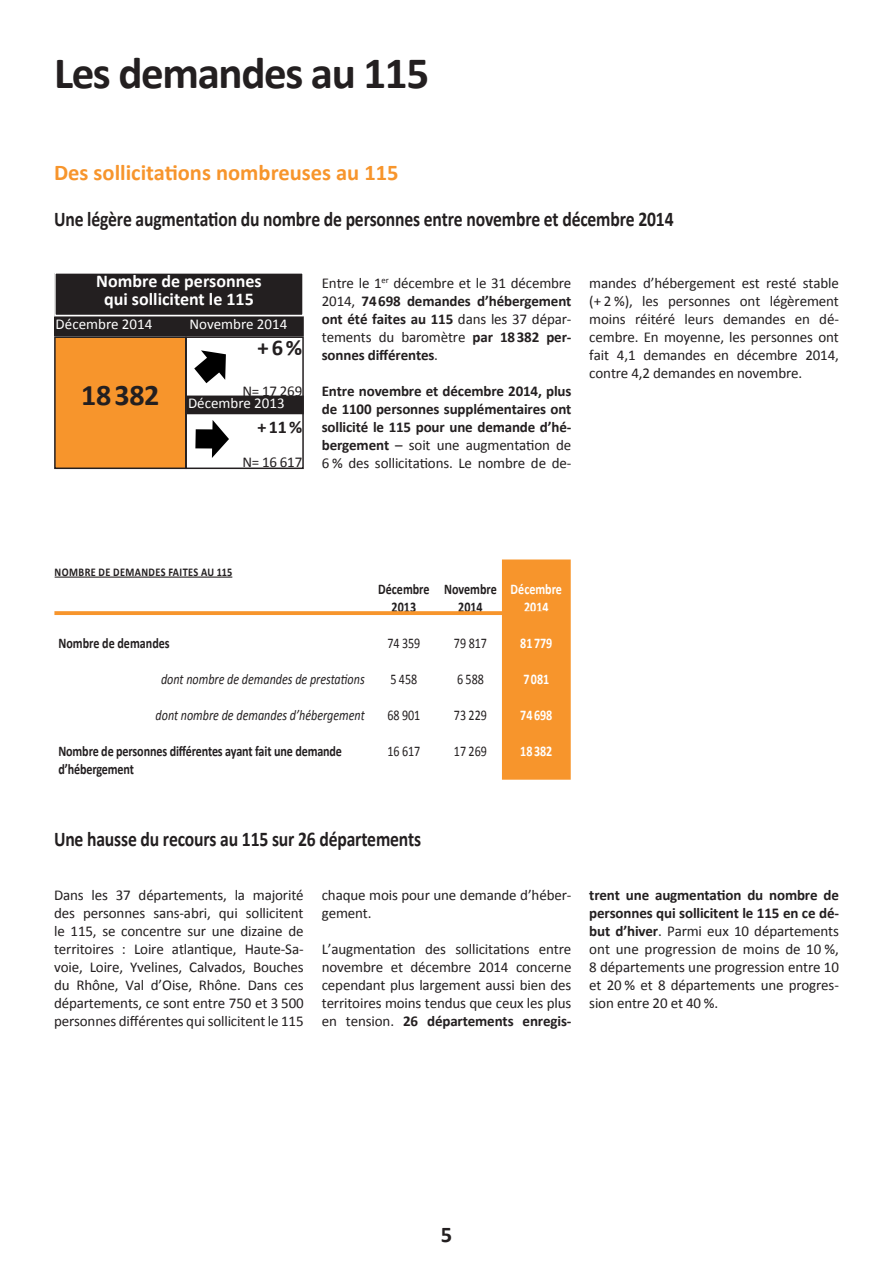
<style>
.page{position:relative;width:893px;height:1263px;background:#fff}
.page>*{position:absolute;margin:0;border:0;box-sizing:border-box;transform-origin:0 0}
.t1{font:700 45px "Calibri";letter-spacing:-.03em;color:#231f20}
.t2{font:700 30px "Calibri";letter-spacing:-.01em;color:#231f20}
.t3{font:700 22.5px "Calibri";color:#f7952c}
.t4{font:700 22.5px "Calibri";color:#231f20}
.t5{font:700 21px "Calibri";letter-spacing:-.01em;color:#231f20;scale:.84 1}
.t6{font:700 18px/18px "Calibri";color:#fff;text-align:center}
.t7{font:700 18px "Calibri";color:#231f20}
.t8{font:15px/18px "Calibri";letter-spacing:-.01em;color:#231f20;text-align:justify}
.t9{font:700 15px/18px "Calibri";letter-spacing:-.01em;color:#231f20;text-align:justify}
.t10{font:15px "Calibri";color:#fff}
.t11{font:700 14.7px/17.7px "Calibri";letter-spacing:-.01em;color:#231f20;text-align:center;scale:.82 1}
.t12{font:italic 14.7px "Calibri";color:#231f20;scale:.82 1}
.t13{font:14.7px "Calibri";color:#231f20;scale:.82 1}
.t14{font:700 14.7px/17.7px "Calibri";color:#fff;text-align:center;scale:.82 1}
.t15{font:700 11.85px "Calibri";letter-spacing:.04em;color:#231f20;scale:.87 1}
.s1{font-weight:400}
.s2{font-weight:700}
</style>
<div class="page">
<div style="left:55px;top:337px;width:131px;height:131px;background:#f7952c"></div>
<div style="left:54px;top:336px;width:133px;height:133px;border:2px solid #231f20"></div>
<div style="left:185px;top:336px;width:119px;height:133px;border:2px solid #231f20"></div>
<div style="left:187px;top:396px;width:116px;height:17px;background:#231f20"></div>
<div style="left:187px;top:396px;width:117px;height:18px;border:2px solid #231f20"></div>
<div style="left:55px;top:317px;width:248px;height:19px;background:#231f20"></div>
<div style="left:54px;top:316px;width:250px;height:20px;border:2px solid #231f20"></div>
<div style="left:55px;top:273px;width:248px;height:42px;background:#231f20"></div>
<div style="left:54px;top:272px;width:250px;height:44px;border:2px solid #fff"></div>
<svg style="left:194px;top:350px;width:32px;height:33px"></svg>
<svg style="left:195px;top:420px;width:34px;height:38px"></svg>
<div style="left:502px;top:559px;width:69px;height:221px;background:#f7952c"></div>
<hr style="left:55px;top:576px;width:177px;height:2px;background:#231f20">
<svg style="left:54px;top:611px;width:514px;height:4px;background:#f79934"></svg>
<h1 class="t1" style="left:54px;top:45px;width:377px">Les demandes au 115</h1>
<h3 class="t3" style="left:54px;top:159px;width:346px">Des sollicitations nombreuses au 115</h3>
<h3 class="t5" style="left:54px;top:206px;width:739px">Une légère augmentation du nombre de personnes entre novembre et décembre 2014</h3>
<p class="t6" style="left:96px;top:271px;width:167px">Nombre de personnes qui sollicitent le 115</p>
<p class="t9" style="left:322px;top:273px;width:251px"><span class="s1">Entre le 1</span><sup>er</sup> <span class="s1">décembre et le 31 décembre 2014,</span> 74698 demandes d’hébergement ont été faites au 115 <span class="s1">dans les 37 dépar&shy;tements du baromètre</span> par 18382 per&shy;sonnes différentes<span class="s1">.</span></p>
<p class="t9" style="left:322px;top:381px;width:251px">Entre novembre et décembre 2014, plus de 1100 personnes supplémentaires ont sollicité le 115 pour une demande d’hé&shy;bergement <span class="s1">– soit une augmentation de 6 % des sollicitations. Le nombre de de-</span></p>
<p class="t10" style="left:56px;top:315px;width:98px">Décembre 2014</p>
<p class="t10" style="left:190px;top:315px;width:99px">Novembre 2014</p>
<h3 class="t4" style="left:258px;top:333px;width:46px">+6%</h3>
<p class="t8" style="left:242px;top:382px;width:61px">N= 17 269</p>
<p class="t7" style="left:257px;top:416px;width:46px">+11%</p>
<p class="t8" style="left:242px;top:453px;width:61px">N= 16 617</p>
<h2 class="t2" style="left:81px;top:377px;width:80px">18382</h2>
<p class="t10" style="left:188px;top:394px;width:98px">Décembre 2013</p>
<p class="t8" style="left:589px;top:274px;width:251px">mandes d’hébergement est resté stable (+ 2 %), les personnes ont légèrement moins réitéré leurs demandes en dé&shy;cembre. En moyenne, les personnes ont fait 4,1 demandes en décembre 2014, contre 4,2 demandes en novembre.</p>
<p class="t15" style="left:55px;top:565px;width:26px">Nombre</p>
<p class="t15" style="left:99px;top:565px;width:26px">de demandes</p>
<p class="t15" style="left:168px;top:565px;width:75px">faites au 115</p>
<p class="t11" style="left:378px;top:580px;width:64px">Décembre<br>2013</p>
<p class="t11" style="left:444px;top:580px;width:66px">Novembre<br>2014</p>
<p class="t14" style="left:511px;top:580px;width:64px">Décembre<br>2014</p>
<p class="t11" style="left:58px;top:634px;width:137px">Nombre de demandes</p>
<p class="t13" style="left:387px;top:634px;width:42px">74 359</p>
<p class="t13" style="left:454px;top:634px;width:42px">79 817</p>
<p class="t14" style="left:520px;top:634px;width:41px">81779</p>
<p class="t12" style="left:161px;top:669px;width:250px">dont nombre de demandes de prestations</p>
<p class="t13" style="left:390px;top:670px;width:34px">5 458</p>
<p class="t13" style="left:457px;top:670px;width:34px">6 588</p>
<p class="t14" style="left:523px;top:670px;width:33px">7081</p>
<p class="t12" style="left:156px;top:705px;width:257px">dont nombre de demandes d’hébergement</p>
<p class="t13" style="left:387px;top:706px;width:42px">68 901</p>
<p class="t13" style="left:454px;top:706px;width:42px">73 229</p>
<p class="t14" style="left:520px;top:706px;width:41px">74698</p>
<p class="t11" style="left:58px;top:742px;width:347px;text-align:left">Nombre de personnes différentes ayant fait une demande d’hébergement</p>
<p class="t13" style="left:387px;top:742px;width:42px">16 617</p>
<p class="t13" style="left:454px;top:742px;width:42px">17 269</p>
<p class="t14" style="left:520px;top:742px;width:41px">18382</p>
<h3 class="t5" style="left:54px;top:826px;width:439px">Une hausse du recours au 115 sur 26 départements</h3>
<p class="t8" style="left:54px;top:886px;width:251px">Dans les 37 départements, la majorité des personnes sans-abri, qui sollicitent le 115, se concentre sur une dizaine de territoires : Loire atlantique, Haute-Sa&shy;voie, Loire, Yvelines, Calvados, Bouches du Rhône, Val d’Oise, Rhône. Dans ces départements, ce sont entre 750 et 3 500 personnes différentes qui sollicitent le 115</p>
<p class="t8" style="left:322px;top:886px;width:251px">chaque mois pour une demande d’héber&shy;gement.</p>
<p class="t8" style="left:322px;top:940px;width:251px">L’augmentation des sollicitations entre novembre et décembre 2014 concerne cependant plus largement aussi bien des territoires moins tendus que ceux les plus en tension. <span class="s2">26 départements enregis-</span></p>
<p class="t8" style="left:589px;top:886px;width:251px"><span class="s2">trent une augmentation du nombre de personnes qui sollicitent le 115 en ce dé&shy;but d’hiver</span>. Parmi eux 10 départements ont une progression de moins de 10 %, 8 départements une progression entre 10 et 20 % et 8 départements une progres&shy;sion entre 20 et 40 %.</p>
<h3 class="t4" style="left:441px;top:1221px;width:13px">5</h3>
</div>
